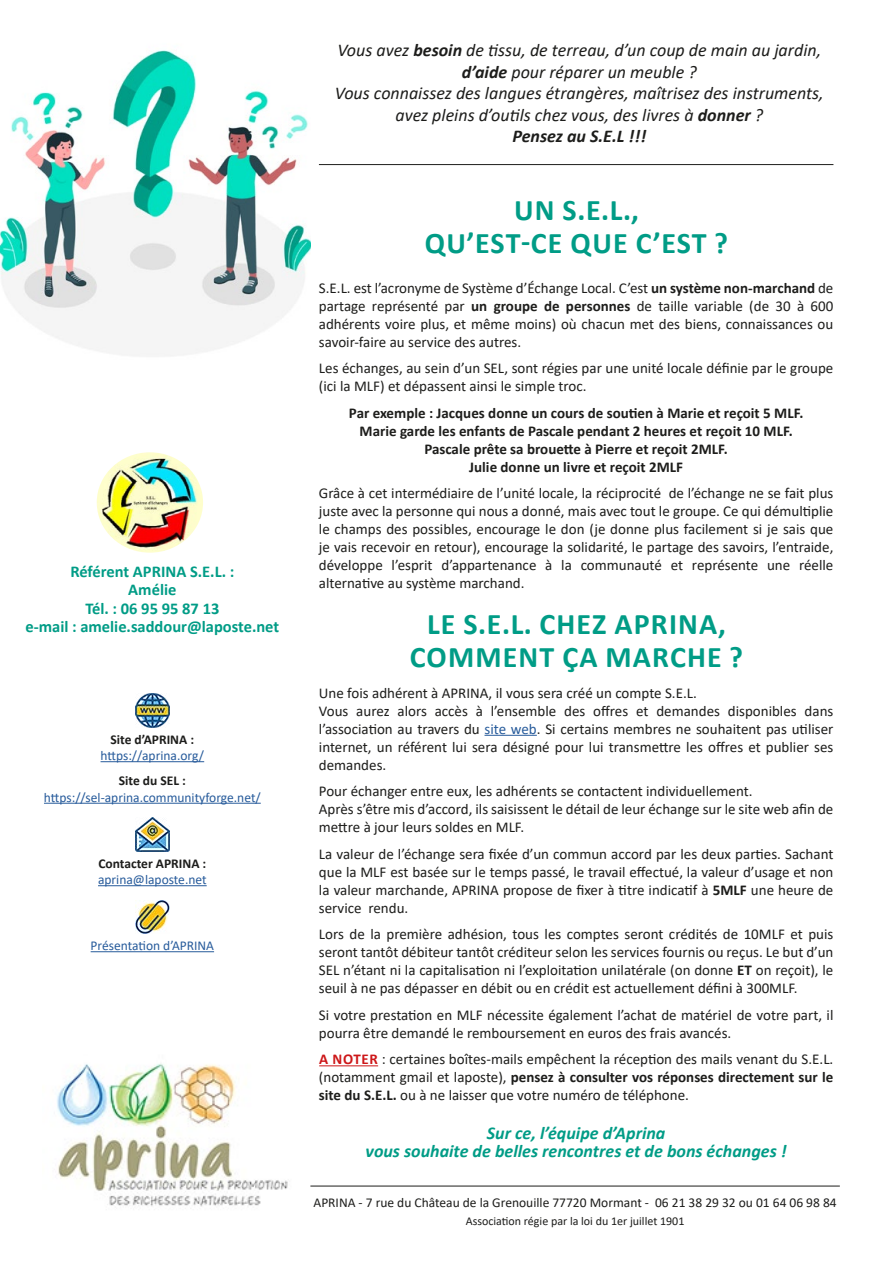
<style>
.page{position:relative;width:893px;height:1263px;background:#fff}
.page>*{position:absolute;margin:0;border:0;box-sizing:border-box;transform-origin:0 0}
.t1{font:700 30px/33px "Calibri";letter-spacing:.04em;color:#009c86;text-align:center}
.t2{font:italic 18px/21.6px "Calibri";color:#1d1d1b;text-align:center}
.t3{font:italic 700 18px/18px "Calibri";color:#009c86;text-align:center}
.t4{font:700 16.5px/18px "Calibri";color:#009c86;text-align:center}
.t5{font:15px/18px "Calibri";color:#1d1d1b;text-align:justify}
.t6{font:700 15px/18px "Calibri";color:#1d1d1b;text-align:center}
.t7{font:13.5px "Calibri";color:#275b9b}
.t8{font:13.5px "Calibri";color:#1d1d1b}
.t9{font:700 13.5px "Calibri";color:#1d1d1b}
.t10{font:12px "Calibri";color:#1d1d1b}
.s1{font-weight:700}
.s2{color:#275b9b}
.s3{font-weight:700;color:#cd1719}
</style>
<div class="page">
<img style="left:0;top:50px;width:310px;height:306px">
<hr style="left:319px;top:164px;width:514px;height:1px;background:#1d1d1b">
<hr style="left:484px;top:735px;width:53px;height:1px;background:#275b9b">
<hr style="left:319px;top:1065px;width:59px;height:1px;background:#cd1719">
<hr style="left:101px;top:761px;width:103px;height:1px;background:#275b9b">
<hr style="left:44px;top:803px;width:217px;height:1px;background:#275b9b">
<hr style="left:98px;top:885px;width:109px;height:1px;background:#275b9b">
<hr style="left:91px;top:951px;width:123px;height:1px;background:#275b9b">
<img style="left:135px;top:693px;width:34px;height:34px">
<img style="left:135px;top:817px;width:34px;height:34px">
<img style="left:135px;top:901px;width:34px;height:33px">
<img style="left:97px;top:452px;width:106px;height:101px">
<img style="left:57px;top:1063px;width:231px;height:144px">
<hr style="left:310px;top:1186px;width:530px;height:1px;background:#1d1d1b">
<p class="t4" style="left:26px;top:563px;width:255px">Référent APRINA S.E.L. :<br>Amélie<br>Tél. : 06 95 95 87 13<br>e-mail : amelie.saddour@laposte.net</p>
<p class="t9" style="left:111px;top:730px;width:85px">Site d’APRINA :</p>
<p class="t7" style="left:101px;top:746px;width:105px">https://aprina.org/</p>
<p class="t9" style="left:119px;top:771px;width:69px">Site du SEL :</p>
<p class="t7" style="left:44px;top:788px;width:218px">https://sel-aprina.communityforge.net/</p>
<p class="t9" style="left:98px;top:854px;width:109px">Contacter APRINA :</p>
<p class="t7" style="left:98px;top:870px;width:110px">aprina@laposte.net</p>
<p class="t7" style="left:91px;top:936px;width:125px">Présentation d’APRINA</p>
<p class="t2" style="left:335px;top:38px;width:490px">Vous avez <span class="s1">besoin</span> de tissu, de terreau, d’un coup de main au jardin, <span class="s1">d’aide</span> pour réparer un meuble ?<br>Vous connaissez des langues étrangères, maîtrisez des instruments, avez pleins d’outils chez vous, des livres à <span class="s1">donner</span> ?<br><span class="s1">Pensez au S.E.L !!!</span></p>
<h1 class="t1" style="left:425px;top:193px;width:305px">UN S.E.L.,<br>QU’EST-CE QUE C’EST ?</h1>
<p class="t5" style="left:319px;top:278px;width:516px">S.E.L. est l’acronyme de Système d’Échange Local. C’est <span class="s1">un système non-marchand</span> de partage représenté par <span class="s1">un groupe de personnes</span> de taille variable (de 30 à 600 adhérents voire plus, et même moins) où chacun met des biens, connaissances ou savoir-faire au service des autres.</p>
<p class="t5" style="left:319px;top:359px;width:516px">Les échanges, au sein d’un SEL, sont régies par une unité locale définie par le groupe (ici la MLF) et dépassent ainsi le simple troc.</p>
<p class="t6" style="left:349px;top:403px;width:456px">Par exemple : Jacques donne un cours de soutien à Marie et reçoit 5 MLF.<br>Marie garde les enfants de Pascale pendant 2 heures et reçoit 10 MLF.<br>Pascale prête sa brouette à Pierre et reçoit 2MLF.<br>Julie donne un livre et reçoit 2MLF</p>
<p class="t5" style="left:319px;top:484px;width:516px">Grâce à cet intermédiaire de l’unité locale, la réciprocité de l’échange ne se fait plus juste avec la personne qui nous a donné, mais avec tout le groupe. Ce qui démultiplie le champs des possibles, encourage le don (je donne plus facilement si je sais que je vais recevoir en retour), encourage la solidarité, le partage des savoirs, l’entraide, développe l’esprit d’appartenance à la communauté et représente une réelle alternative au système marchand.</p>
<h1 class="t1" style="left:410px;top:607px;width:335px">LE S.E.L. CHEZ APRINA,<br>COMMENT ÇA MARCHE ?</h1>
<p class="t5" style="left:319px;top:683px;width:516px;text-align:left">Une fois adhérent à APRINA, il vous sera créé un compte S.E.L.<br>Vous aurez alors accès à l’ensemble des offres et demandes disponibles dans l’association au travers du <span class="s2">site web</span>. Si certains membres ne souhaitent pas utiliser internet, un référent lui sera désigné pour lui transmettre les offres et publier ses demandes.</p>
<p class="t5" style="left:319px;top:782px;width:516px;text-align:left">Pour échanger entre eux, les adhérents se contactent individuellement.<br>Après s’être mis d’accord, ils saisissent le détail de leur échange sur le site web afin de mettre à jour leurs soldes en MLF.</p>
<p class="t5" style="left:319px;top:844px;width:516px">La valeur de l’échange sera fixée d’un commun accord par les deux parties. Sachant que la MLF est basée sur le temps passé, le travail effectué, la valeur d’usage et non la valeur marchande, APRINA propose de fixer à titre indicatif à <span class="s1">5MLF</span> une heure de service rendu.</p>
<p class="t5" style="left:319px;top:925px;width:516px">Lors de la première adhésion, tous les comptes seront crédités de 10MLF et puis seront tantôt débiteur tantôt créditeur selon les services fournis ou reçus. Le but d’un SEL n’étant ni la capitalisation ni l’exploitation unilatérale (on donne <span class="s1">ET</span> on reçoit), le seuil à ne pas dépasser en débit ou en crédit est actuellement défini à 300MLF.</p>
<p class="t5" style="left:319px;top:1005px;width:516px">Si votre prestation en MLF nécessite également l’achat de matériel de votre part, il pourra être demandé le remboursement en euros des frais avancés.</p>
<p class="t5" style="left:319px;top:1050px;width:516px"><span class="s3">A NOTER</span> : certaines boîtes-mails empêchent la réception des mails venant du S.E.L. (notamment gmail et laposte), <span class="s1">pensez à consulter vos réponses directement sur le site du S.E.L.</span> ou à ne laisser que votre numéro de téléphone.</p>
<p class="t3" style="left:366px;top:1124px;width:423px">Sur ce, l’équipe d’Aprina<br>vous souhaite de belles rencontres et de bons échanges !</p>
<p class="t8" style="left:313px;top:1193px;width:525px">APRINA - 7 rue du Château de la Grenouille 77720 Mormant - 06 21 38 29 32 ou 01 64 06 98 84</p>
<p class="t10" style="left:466px;top:1213px;width:220px">Association régie par la loi du 1er juillet 1901</p>
</div>
